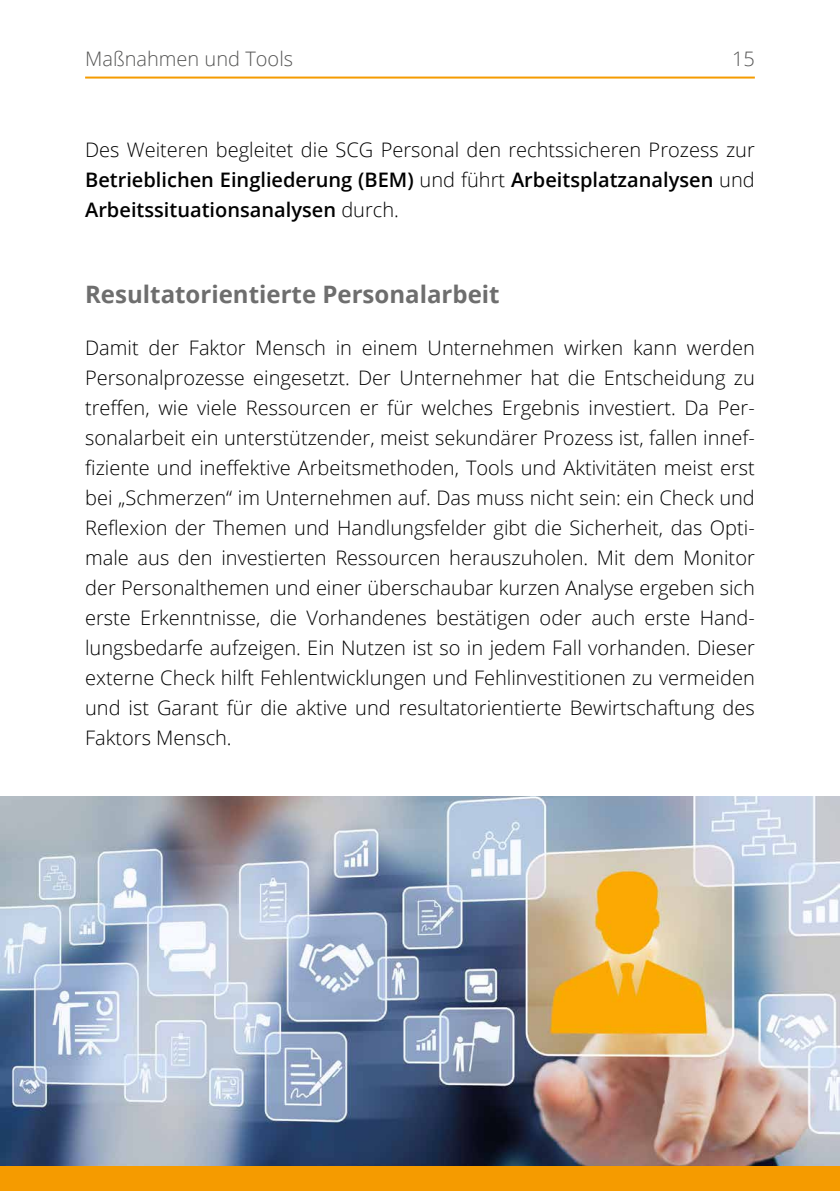
<style>
.page{position:relative;width:840px;height:1191px;background:#fff}
.page>*{position:absolute;margin:0;border:0;box-sizing:border-box;transform-origin:0 0}
.t1{font:700 24px "Open Sans";color:#6e6e6e}
.t2{font:300 20px/30px "Open Sans";color:#000;text-align:justify}
.t3{font:300 20px "Open Sans";color:#565655}
.s1{font-weight:600}
</style>
<div class="page">
<hr style="left:85px;top:77px;width:669px;height:2px;background:#f59b00">
<div style="left:0;top:1165px;width:839px;height:26px;background:#f59b00"></div>
<img style="left:0;top:797px;width:839px;height:368px">
<p class="t3" style="left:85px;top:45px;width:209px">Maßnahmen und Tools</p>
<p class="t3" style="left:731px;top:45px;width:24px">15</p>
<p class="t2" style="left:85px;top:134px;width:670px">Des Weiteren begleitet die SCG Personal den rechtssicheren Prozess zur <span class="s1">Betrieblichen Eingliederung (BEM)</span> und führt <span class="s1">Arbeitsplatzanalysen</span> und <span class="s1">Arbeitssituationsanalysen</span> durch.</p>
<p class="t1" style="left:85px;top:277px;width:416px">Resultatorientierte Personalarbeit</p>
<p class="t2" style="left:85px;top:332px;width:671px">Damit der Faktor Mensch in einem Unternehmen wirken kann werden Personalprozesse eingesetzt. Der Unternehmer hat die Entscheidung zu treffen, wie viele Ressourcen er für welches Ergebnis investiert. Da Per&shy;sonalarbeit ein unterstützender, meist sekundärer Prozess ist, fallen innef&shy;fiziente und ineffektive Arbeitsmethoden, Tools und Aktivitäten meist erst bei „Schmerzen“ im Unternehmen auf. Das muss nicht sein: ein Check und Reflexion der Themen und Handlungsfelder gibt die Sicherheit, das Opti&shy;male aus den investierten Ressourcen herauszuholen. Mit dem Monitor der Personalthemen und einer überschaubar kurzen Analyse ergeben sich erste Erkenntnisse, die Vorhandenes bestätigen oder auch erste Hand&shy;lungsbedarfe aufzeigen. Ein Nutzen ist so in jedem Fall vorhanden. Dieser externe Check hilft Fehlentwicklungen und Fehlinvestitionen zu vermeiden und ist Garant für die aktive und resultatorientierte Bewirtschaftung des Faktors Mensch.</p>
</div>
